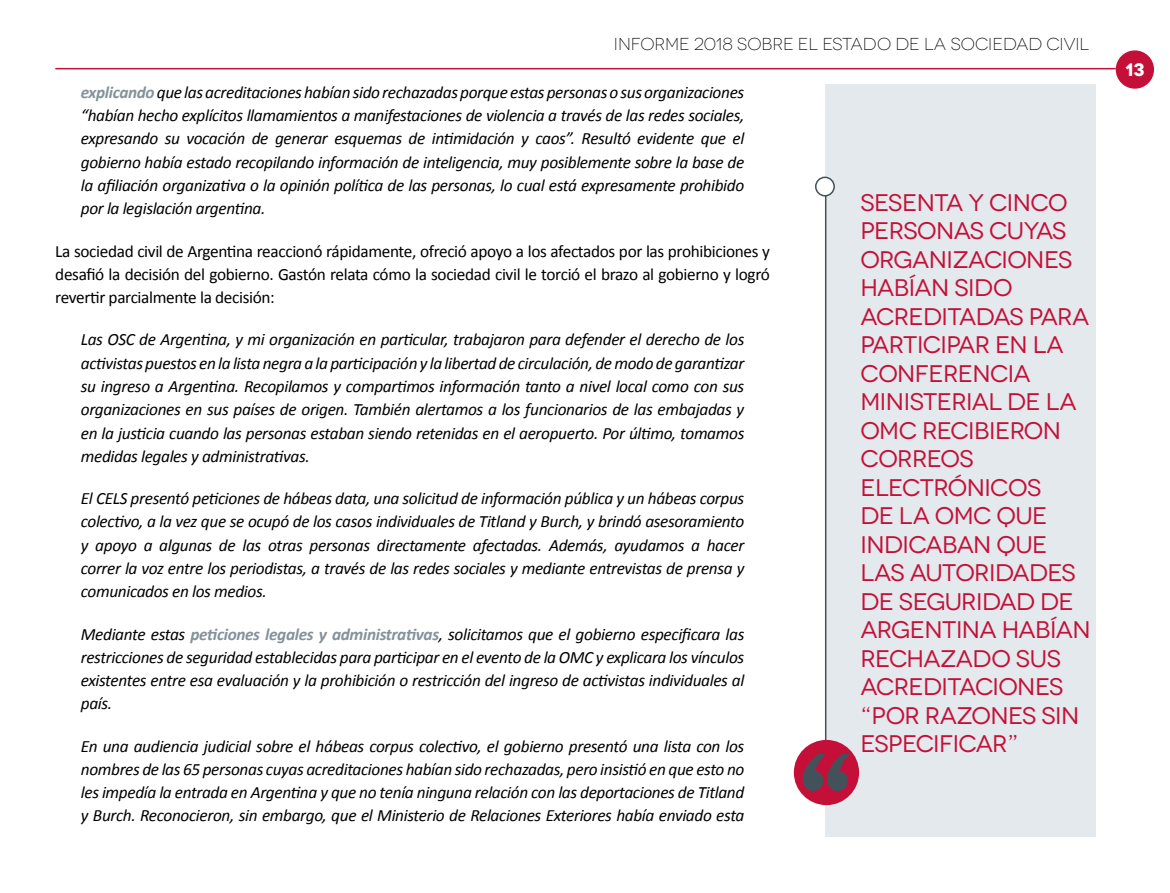
<style>
.page{position:relative;width:1170px;height:893px;background:#fff}
.page>*{position:absolute;margin:0;border:0;box-sizing:border-box;transform-origin:0 0}
.t1{font:24px/28.5px "Novecentowide";letter-spacing:-.03em;color:#c41039}
.t2{font:700 18px "Novecentowide";color:#fff}
.t3{font:italic 17.25px/23.2px "Calibri";letter-spacing:-.02em;color:#000;text-align:justify}
.t4{font:17.25px/23.2px "Calibri";letter-spacing:-.02em;color:#000;text-align:justify}
.t5{font:300 17.25px "Novecentowide";color:#000}
.s1{font-weight:700;color:#84929b}
</style>
<div class="page">
<div style="left:1115px;top:50px;width:38px;height:39px;background:#c41039;border-radius:50%"></div>
<hr style="left:55px;top:68px;width:1060px;height:1px;background:#c41039">
<div style="left:824px;top:84px;width:271px;height:753px;background:#e3e9ec"></div>
<hr style="left:824px;top:191px;width:2px;height:554px;background:#43525a">
<div style="left:793px;top:740px;width:66px;height:65px;background:#c41039;border-radius:50%"></div>
<svg style="left:802px;top:754px;width:48px;height:37px"></svg>
<div style="left:815px;top:177px;width:19px;height:19px;background:#fff;border-radius:50%"></div>
<div style="left:815px;top:177px;width:19px;height:20px;border:2px solid #43525a;border-radius:50%"></div>
<p class="t5" style="left:614px;top:34px;width:476px">INFORME 2018 SOBRE EL ESTADO DE LA SOCIEDAD CIVIL</p>
<p class="t3" style="left:81px;top:80px;width:665px"><span class="s1">explicando</span> que las acreditaciones habían sido rechazadas porque estas personas o sus organizaciones “habían hecho explícitos llamamientos a manifestaciones de violencia a través de las redes sociales, expresando su vocación de generar esquemas de intimidación y caos”. Resultó evidente que el gobierno había estado recopilando información de inteligencia, muy posiblemente sobre la base de la afiliación organizativa o la opinión política de las personas, lo cual está expresamente prohibido por la legislación argentina.</p>
<p class="t4" style="left:55px;top:238px;width:716px">La sociedad civil de Argentina reaccionó rápidamente, ofreció apoyo a los afectados por las prohibiciones y desafió la decisión del gobierno. Gastón relata cómo la sociedad civil le torció el brazo al gobierno y logró revertir parcialmente la decisión:</p>
<p class="t3" style="left:81px;top:327px;width:665px">Las OSC de Argentina, y mi organización en particular, trabajaron para defender el derecho de los activistas puestos en la lista negra a la participación y la libertad de circulación, de modo de garantizar su ingreso a Argentina. Recopilamos y compartimos información tanto a nivel local como con sus organizaciones en sus países de origen. También alertamos a los funcionarios de las embajadas y en la justicia cuando las personas estaban siendo retenidas en el aeropuerto. Por último, tomamos medidas legales y administrativas.</p>
<p class="t3" style="left:81px;top:486px;width:665px">El CELS presentó peticiones de hábeas data, una solicitud de información pública y un hábeas corpus colectivo, a la vez que se ocupó de los casos individuales de Titland y Burch, y brindó asesoramiento y apoyo a algunas de las otras personas directamente afectadas. Además, ayudamos a hacer correr la voz entre los periodistas, a través de las redes sociales y mediante entrevistas de prensa y comunicados en los medios.</p>
<p class="t3" style="left:81px;top:621px;width:665px">Mediante estas <span class="s1">peticiones legales y administrativas</span>, solicitamos que el gobierno especificara las restricciones de seguridad establecidas para participar en el evento de la OMC y explicara los vínculos existentes entre esa evaluación y la prohibición o restricción del ingreso de activistas individuales al país.</p>
<p class="t3" style="left:81px;top:733px;width:665px">En una audiencia judicial sobre el hábeas corpus colectivo, el gobierno presentó una lista con los nombres de las 65 personas cuyas acreditaciones habían sido rechazadas, pero insistió en que esto no les impedía la entrada en Argentina y que no tenía ninguna relación con las deportaciones de Titland y Burch. Reconocieron, sin embargo, que el Ministerio de Relaciones Exteriores había enviado esta</p>
<p class="t1" style="left:860px;top:188px;width:232px">SESENTA Y CINCO<br>PERSONAS CUYAS<br>ORGANIZACIONES<br>HABÍAN SIDO<br>ACREDITADAS PARA<br>PARTICIPAR EN LA<br>CONFERENCIA<br>MINISTERIAL DE LA<br>OMC RECIBIERON<br>CORREOS<br>ELECTRÓNICOS<br>DE LA OMC QUE<br>INDICABAN QUE<br>LAS AUTORIDADES<br>DE SEGURIDAD DE<br>ARGENTINA HABÍAN<br>RECHAZADO SUS<br>ACREDITACIONES “POR RAZONES SIN<br>ESPECIFICAR”</p>
<p class="t2" style="left:1124px;top:58px;width:21px">13</p>
</div>
